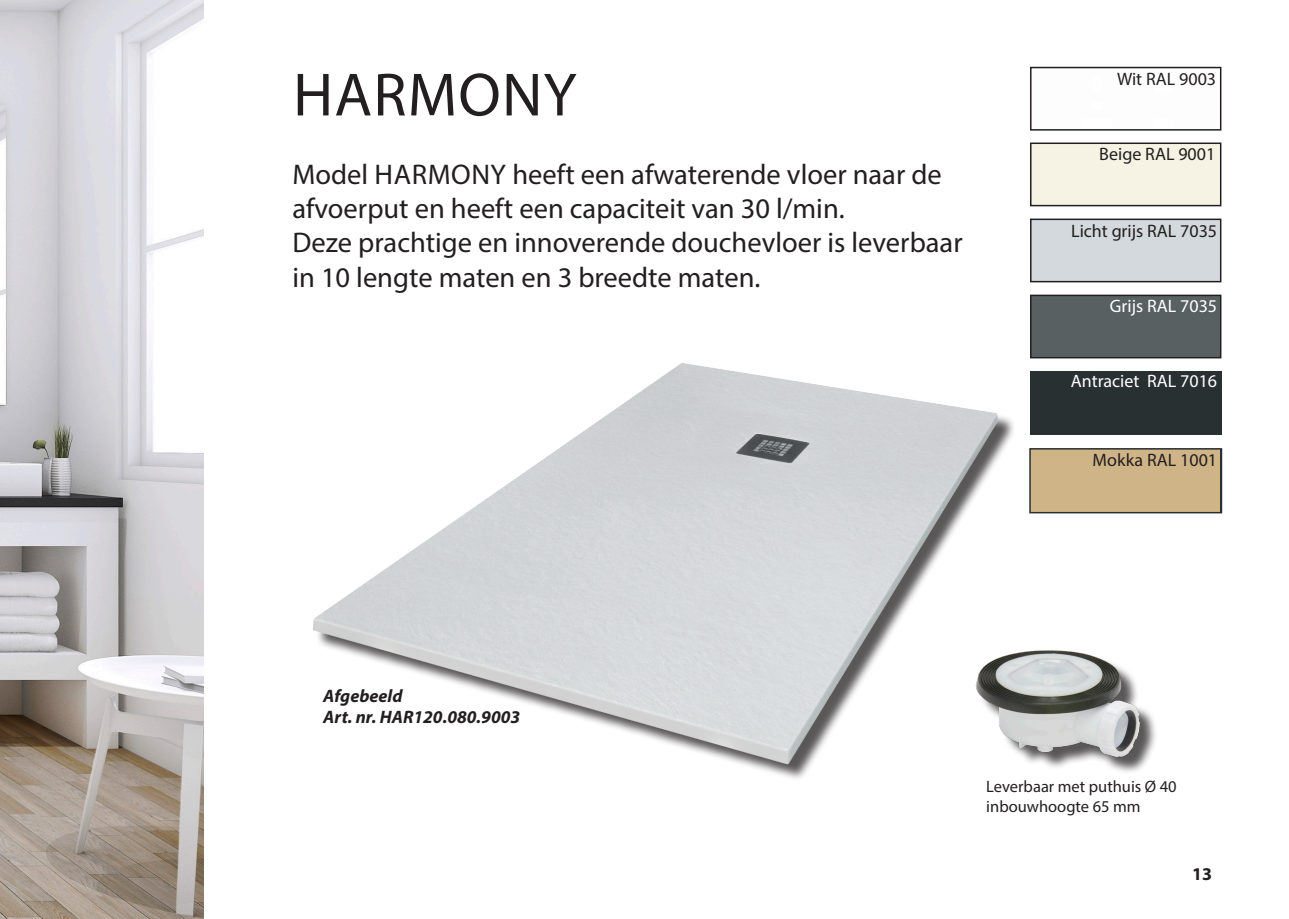
<style>
.page{position:relative;width:1289px;height:919px;background:#fff}
.page>*{position:absolute;margin:0;border:0;box-sizing:border-box;transform-origin:0 0}
.t1{font:61.5px "Myriad Pro";letter-spacing:.02em;color:#231f20}
.t2{font:28.5px "Myriad Pro";color:#231f20}
.t3{font:18px "Myriad Pro";color:#231f20}
.t4{font:italic 700 18px "Myriad Pro";color:#231f20}
.t5{font:18px "Myriad Pro";color:#fff}
.t6{font:700 18px "Myriad Pro";color:#231f20}
.t7{font:16.5px "Myriad Pro";color:#231f20}
</style>
<div class="page">
<img style="left:0;top:0;width:203px;height:918px">
<img style="left:313px;top:363px;width:701px;height:416px">
<img style="left:934px;top:621px;width:222px;height:158px">
<div style="left:1030px;top:142px;width:191px;height:64px;border:2px solid #231f20"></div>
<div style="left:1033px;top:297px;width:185px;height:58px;background:#586062"></div>
<div style="left:1030px;top:294px;width:191px;height:64px;border:2px solid #231f20"></div>
<div style="left:1030px;top:67px;width:191px;height:64px;border:2px solid #231f20"></div>
<div style="left:1030px;top:370px;width:191px;height:64px;background:#283032"></div>
<div style="left:1030px;top:219px;width:190px;height:62px;background:#d4d9dd"></div>
<div style="left:1030px;top:218px;width:191px;height:64px;border:2px solid #231f20"></div>
<div style="left:1029px;top:448px;width:193px;height:65px;border:2px solid #283032"></div>
<p class="t1" style="left:293px;top:57px;width:285px">HARMONY</p>
<p class="t2" style="left:292px;top:157px;width:650px">Model HARMONY heeft een afwaterende vloer naar de</p>
<p class="t2" style="left:292px;top:191px;width:553px">afvoerput en heeft een capaciteit van 30 l/min.</p>
<p class="t2" style="left:292px;top:225px;width:671px">Deze prachtige en innoverende douchevloer is leverbaar</p>
<p class="t2" style="left:292px;top:259px;width:469px">in 10 lengte maten en 3 breedte maten.</p>
<p class="t3" style="left:1117px;top:67px;width:100px">Wit RAL 9003</p>
<p class="t3" style="left:1099px;top:143px;width:117px">Beige RAL 9001</p>
<p class="t3" style="left:1071px;top:220px;width:147px">Licht grijs RAL 7035</p>
<p class="t5" style="left:1109px;top:295px;width:109px">Grijs RAL 7035</p>
<p class="t5" style="left:1070px;top:370px;width:148px">Antraciet RAL 7016</p>
<p class="t3" style="left:1092px;top:448px;width:126px">Mokka RAL 1001</p>
<p class="t4" style="left:323px;top:684px;width:81px">Afgebeeld</p>
<p class="t4" style="left:323px;top:705px;width:198px">Art. nr. HAR120.080.9003</p>
<p class="t7" style="left:986px;top:776px;width:192px">Leverbaar met puthuis Ø 40</p>
<p class="t7" style="left:986px;top:796px;width:156px">inbouwhoogte 65 mm</p>
<p class="t6" style="left:1192px;top:861px;width:21px">13</p>
</div>
